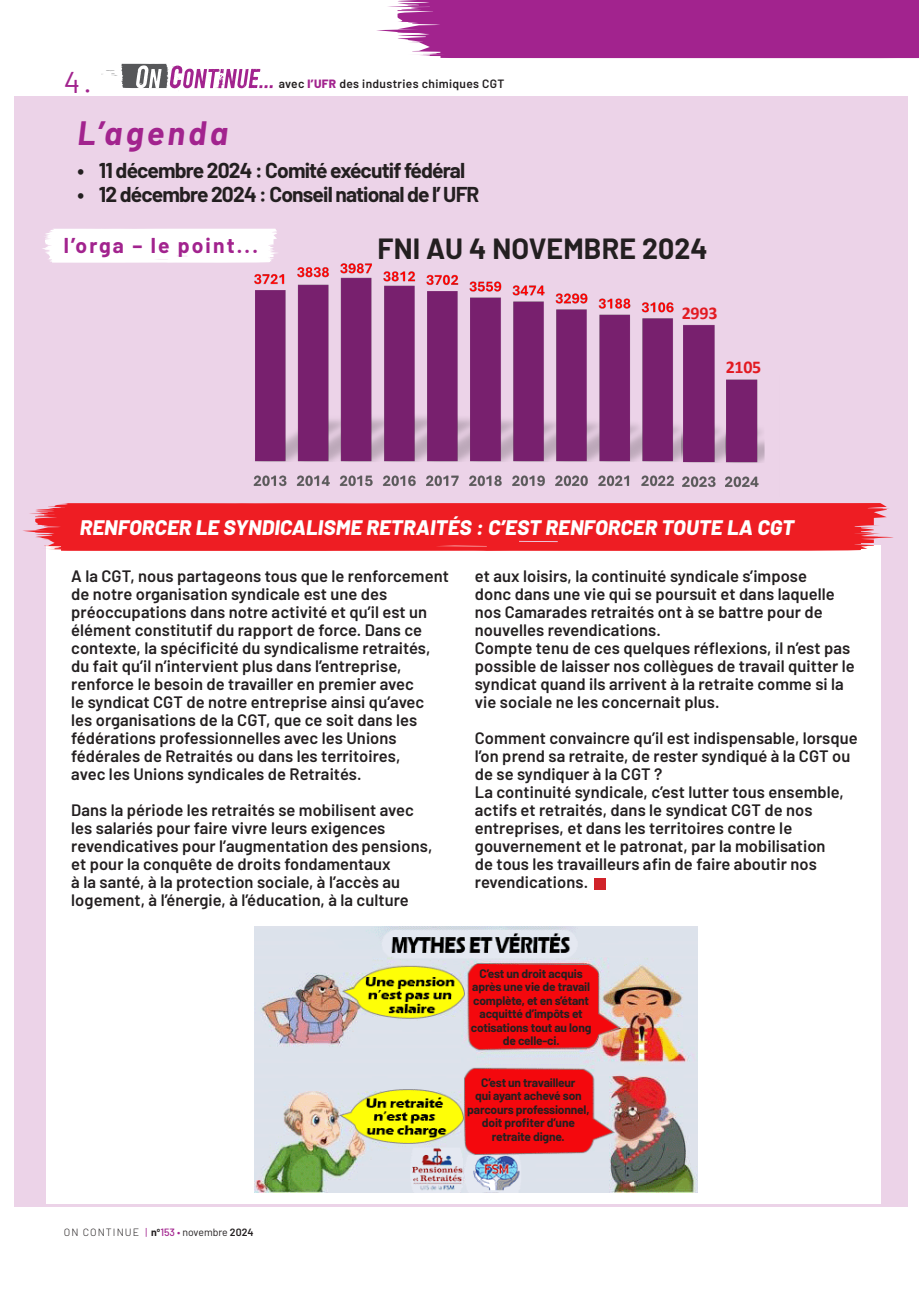
<style>
.page{position:relative;width:919px;height:1289px;background:#fff}
.page>*{position:absolute;margin:0;border:0;box-sizing:border-box;transform-origin:0 0}
.t1{font:italic 700 33px "Barlow";letter-spacing:.1em;color:#a2238e}
.t2{font:30px "Barlow";color:#a2238e}
.t3{font:700 28.5px "Barlow";letter-spacing:.005em;color:#231f20}
.t4{font:700 21px "Barlow";letter-spacing:-.04em;color:#231f20}
.t5{font:italic 800 21px "Barlow";letter-spacing:.005em;color:#fff}
.titre_rubrique{font:700 21px "Barlow";letter-spacing:.1em;color:#a2238e}
.t6{font:700 18px "Calibri";letter-spacing:-.015em;color:#e21a21}
.t7{font:600 16.5px/18px "Barlow";letter-spacing:.005em;color:#231f20}
.t8{font:700 12px/13.5px "Barlow";letter-spacing:-.015em;color:#231f20;text-align:center}
.t9{font:600 12px "Barlow";letter-spacing:.03em;color:#231f20}
.t10{font:300 10.5px "Barlow";letter-spacing:.1em;color:#231f20}
.s1{font-weight:800;color:#a2238e}
.s2{font-weight:400;color:#a2238e}
.s3{font-weight:700}
.s4{font-weight:500;color:#a2238e}
.s5{font-weight:400}
.s6{font-weight:600}
</style>
<div class="page">
<svg style="left:101px;top:64px;width:172px;height:25px"></svg>
<svg style="left:376px;top:0;width:542px;height:58px;background:#a83295"></svg>
<div style="left:14px;top:97px;width:893px;height:1109px;background:#ecd3e8"></div>
<div style="left:42px;top:229px;width:235px;height:34px;background:#fff"></div>
<div style="left:46px;top:545px;width:834px;height:658px;background:#fff"></div>
<img style="left:236px;top:242px;width:449px;height:245px">
<svg style="left:23px;top:503px;width:870px;height:48px;background:#ed272e"></svg>
<div style="left:594px;top:878px;width:12px;height:12px;background:#d1232a"></div>
<img style="left:254px;top:926px;width:443px;height:266px">
<img style="left:681px;top:322px;width:44px;height:165px">
<img style="left:725px;top:379px;width:40px;height:109px">
<h2 class="t2" style="left:64px;top:61px;width:29px">4.</h2>
<p class="t9" style="left:279px;top:75px;width:227px">avec <span class="s1">l’UFR</span> des industries chimiques CGT</p>
<p class="t1" style="left:78px;top:108px;width:152px">L’agenda</p>
<p class="t4" style="left:78px;top:155px;width:389px">• 11 décembre 2024 : Comité exécutif fédéral</p>
<p class="t4" style="left:78px;top:179px;width:403px">• 12 décembre 2024 : Conseil national de l’ UFR</p>
<p class="titre_rubrique" style="left:64px;top:230px;width:195px">l’orga – le point...</p>
<p class="t3" style="left:377px;top:228px;width:332px">FNI AU 4 NOVEMBRE 2024</p>
<p class="t6" style="left:681px;top:300px;width:37px">2993</p>
<p class="t6" style="left:725px;top:354px;width:37px">2105</p>
<p class="t5" style="left:80px;top:511px;width:716px">RENFORCER LE SYNDICALISME RETRAITÉS : C’EST RENFORCER TOUTE LA CGT</p>
<p class="t7" style="left:71px;top:566px;width:379px">A la CGT, nous partageons tous que le renforcement de notre organisation syndicale est une des préoccupations dans notre activité et qu’il est un élément constitutif du rapport de force. Dans ce contexte, la spécificité du syndicalisme retraités, du fait qu’il n’intervient plus dans l’entreprise, renforce le besoin de travailler en premier avec<br>le syndicat CGT de notre entreprise ainsi qu’avec les organisations de la CGT, que ce soit dans les fédérations professionnelles avec les Unions fédérales de Retraités ou dans les territoires,<br>avec les Unions syndicales de Retraités.</p>
<p class="t7" style="left:71px;top:800px;width:362px">Dans la période les retraités se mobilisent avec les salariés pour faire vivre leurs exigences revendicatives pour l’augmentation des pensions, et pour la conquête de droits fondamentaux</p>
<p class="t7" style="left:71px;top:872px;width:339px">à la santé, à la protection sociale, à l’accès au logement, à l’énergie, à l’éducation, à la culture</p>
<p class="t7" style="left:475px;top:566px;width:361px">et aux loisirs, la continuité syndicale s’impose donc dans une vie qui se poursuit et dans laquelle nos Camarades retraités ont à se battre pour de nouvelles revendications.</p>
<p class="t7" style="left:475px;top:638px;width:381px">Compte tenu de ces quelques réflexions, il n’est pas possible de laisser nos collègues de travail quitter le syndicat quand ils arrivent à la retraite comme si la vie sociale ne les concernait plus.</p>
<p class="t7" style="left:475px;top:728px;width:384px">Comment convaincre qu’il est indispensable, lorsque l’on prend sa retraite, de rester syndiqué à la CGT ou de se syndiquer à la CGT ?</p>
<p class="t7" style="left:475px;top:782px;width:370px">La continuité syndicale, c’est lutter tous ensemble, actifs et retraités, dans le syndicat CGT de nos entreprises, et dans les territoires contre le gouvernement et le patronat, par la mobilisation de tous les travailleurs afin de faire aboutir nos revendications.</p>
<p class="t8" style="left:471px;top:965px;width:122px">C’est un droit acquis après une vie de travail complète, et en s’étant acquitté d’impôts et cotisations tout au long de celle-ci.</p>
<p class="t8" style="left:467px;top:1074px;width:124px">C’est un travailleur<br>qui ayant achevé son parcours professionnel, doit profiter d’une retraite digne.</p>
<p class="t10" style="left:64px;top:1224px;width:191px">ON CONTINUE <span class="s2">|</span> <span class="s3">n</span><sup>o</sup><span class="s4">153</span> <span class="s2">•</span> <span class="s5">novembre</span> <span class="s6">2024</span></p>
</div>
